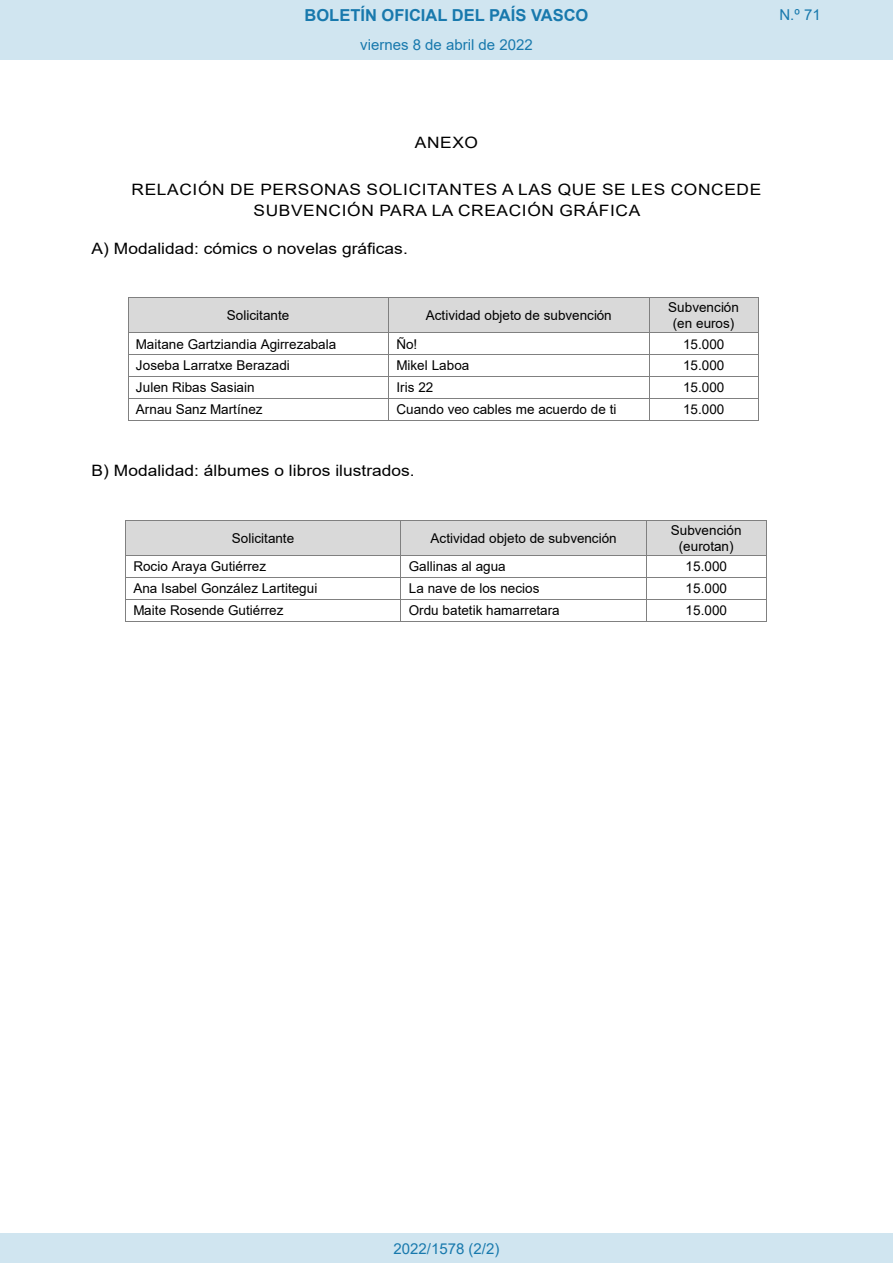
<style>
.page{position:relative;width:893px;height:1263px;background:#fff}
.page>*{position:absolute;margin:0;border:0;box-sizing:border-box;transform-origin:0 0}
.t1{font:700 16.5px "Arial";color:#1879ad}
.BOPVClave{font:15.6px/21px "Arial";letter-spacing:.035em;color:#000;text-align:center;scale:1.11 1}
.BOPVDetalle{font:15.6px "Arial";color:#000;scale:1.11 1}
.Paginacion_Centro{font:15px "Arial";color:#1879ad}
.t2{font:13.5px/15.6px "Arial";letter-spacing:.005em;color:#000;text-align:center}
</style>
<div class="page">
<div style="left:0;top:0;width:893px;height:60px;background:#d0e5f0"></div>
<div style="left:0;top:1233px;width:893px;height:30px;background:#d0e5f0"></div>
<div style="left:128px;top:298px;width:260px;height:34px;background:#d9d9d9"></div>
<div style="left:389px;top:298px;width:260px;height:34px;background:#d9d9d9"></div>
<div style="left:649px;top:298px;width:108px;height:34px;background:#d9d9d9"></div>
<hr style="left:128px;top:298px;width:260px;height:1px;background:#808080">
<hr style="left:389px;top:298px;width:260px;height:1px;background:#808080">
<hr style="left:650px;top:298px;width:108px;height:1px;background:#808080">
<hr style="left:128px;top:298px;width:1px;height:34px;background:#808080">
<hr style="left:388px;top:298px;width:1px;height:34px;background:#808080">
<hr style="left:649px;top:298px;width:1px;height:34px;background:#808080">
<hr style="left:758px;top:298px;width:1px;height:34px;background:#808080">
<hr style="left:128px;top:332px;width:260px;height:1px;background:#808080">
<hr style="left:389px;top:332px;width:260px;height:1px;background:#808080">
<hr style="left:650px;top:332px;width:108px;height:1px;background:#808080">
<hr style="left:128px;top:354px;width:260px;height:1px;background:#808080">
<hr style="left:389px;top:354px;width:260px;height:1px;background:#808080">
<hr style="left:650px;top:354px;width:108px;height:1px;background:#808080">
<hr style="left:128px;top:376px;width:260px;height:1px;background:#808080">
<hr style="left:389px;top:376px;width:260px;height:1px;background:#808080">
<hr style="left:650px;top:376px;width:108px;height:1px;background:#808080">
<hr style="left:128px;top:398px;width:260px;height:1px;background:#808080">
<hr style="left:389px;top:398px;width:260px;height:1px;background:#808080">
<hr style="left:650px;top:398px;width:108px;height:1px;background:#808080">
<svg style="left:128px;top:333px;width:1px;height:87px"></svg>
<hr style="left:128px;top:420px;width:260px;height:1px;background:#808080">
<svg style="left:388px;top:332px;width:1px;height:89px"></svg>
<hr style="left:389px;top:420px;width:260px;height:1px;background:#808080">
<svg style="left:649px;top:332px;width:1px;height:89px"></svg>
<hr style="left:650px;top:420px;width:108px;height:1px;background:#808080">
<svg style="left:758px;top:332px;width:1px;height:89px"></svg>
<div style="left:126px;top:521px;width:274px;height:34px;background:#d9d9d9"></div>
<div style="left:401px;top:521px;width:245px;height:34px;background:#d9d9d9"></div>
<div style="left:647px;top:521px;width:119px;height:34px;background:#d9d9d9"></div>
<hr style="left:126px;top:520px;width:274px;height:1px;background:#808080">
<hr style="left:401px;top:520px;width:245px;height:1px;background:#808080">
<hr style="left:647px;top:520px;width:119px;height:1px;background:#808080">
<hr style="left:125px;top:521px;width:1px;height:34px;background:#808080">
<hr style="left:400px;top:521px;width:1px;height:34px;background:#808080">
<hr style="left:646px;top:521px;width:1px;height:34px;background:#808080">
<hr style="left:766px;top:521px;width:1px;height:34px;background:#808080">
<hr style="left:126px;top:555px;width:274px;height:1px;background:#808080">
<hr style="left:401px;top:555px;width:245px;height:1px;background:#808080">
<hr style="left:647px;top:555px;width:119px;height:1px;background:#808080">
<hr style="left:126px;top:577px;width:274px;height:1px;background:#808080">
<hr style="left:401px;top:577px;width:245px;height:1px;background:#808080">
<hr style="left:647px;top:577px;width:119px;height:1px;background:#808080">
<hr style="left:126px;top:599px;width:274px;height:1px;background:#808080">
<hr style="left:401px;top:599px;width:245px;height:1px;background:#808080">
<hr style="left:647px;top:599px;width:119px;height:1px;background:#808080">
<svg style="left:125px;top:555px;width:1px;height:67px"></svg>
<hr style="left:126px;top:621px;width:274px;height:1px;background:#808080">
<svg style="left:400px;top:555px;width:1px;height:67px"></svg>
<hr style="left:401px;top:621px;width:245px;height:1px;background:#808080">
<svg style="left:646px;top:555px;width:1px;height:67px"></svg>
<hr style="left:647px;top:621px;width:119px;height:1px;background:#808080">
<svg style="left:766px;top:555px;width:1px;height:67px"></svg>
<p class="t1" style="left:305px;top:3px;width:285px">BOLETÍN OFICIAL DEL PAÍS VASCO</p>
<p class="Paginacion_Centro" style="left:360px;top:35px;width:174px">viernes 8 de abril de 2022</p>
<p class="Paginacion_Centro" style="left:779px;top:5px;width:43px">N.º 71</p>
<p class="BOPVClave" style="left:415px;top:132px;width:58px">ANEXO</p>
<p class="BOPVClave" style="left:132px;top:179px;width:569px">RELACIÓN DE PERSONAS SOLICITANTES A LAS QUE SE LES CONCEDE<br>SUBVENCIÓN PARA LA CREACIÓN GRÁFICA</p>
<p class="BOPVDetalle" style="left:92px;top:237px;width:286px">A) Modalidad: cómics o novelas gráficas.</p>
<p class="t2" style="left:227px;top:307px;width:64px">Solicitante</p>
<p class="t2" style="left:426px;top:307px;width:188px">Actividad objeto de subvención</p>
<p class="t2" style="left:668px;top:300px;width:72px">Subvención (en euros)</p>
<p class="t2" style="left:136px;top:336px;width:202px">Maitane Gartziandia Agirrezabala</p>
<p class="t2" style="left:396px;top:336px;width:22px">Ño!</p>
<p class="t2" style="left:683px;top:336px;width:43px">15.000</p>
<p class="t2" style="left:136px;top:358px;width:155px">Joseba Larratxe Berazadi</p>
<p class="t2" style="left:396px;top:358px;width:74px">Mikel Laboa</p>
<p class="t2" style="left:683px;top:358px;width:43px">15.000</p>
<p class="t2" style="left:136px;top:380px;width:120px">Julen Ribas Sasiain</p>
<p class="t2" style="left:396px;top:380px;width:38px">Iris 22</p>
<p class="t2" style="left:683px;top:380px;width:43px">15.000</p>
<p class="t2" style="left:136px;top:402px;width:128px">Arnau Sanz Martínez</p>
<p class="t2" style="left:396px;top:402px;width:221px">Cuando veo cables me acuerdo de ti</p>
<p class="t2" style="left:683px;top:402px;width:43px">15.000</p>
<p class="BOPVDetalle" style="left:92px;top:460px;width:292px">B) Modalidad: álbumes o libros ilustrados.</p>
<p class="t2" style="left:232px;top:530px;width:64px">Solicitante</p>
<p class="t2" style="left:431px;top:530px;width:188px">Actividad objeto de subvención</p>
<p class="t2" style="left:671px;top:522px;width:72px">Subvención (eurotan)</p>
<p class="t2" style="left:133px;top:559px;width:134px">Rocio Araya Gutiérrez</p>
<p class="t2" style="left:409px;top:559px;width:98px">Gallinas al agua</p>
<p class="t2" style="left:686px;top:559px;width:43px">15.000</p>
<p class="t2" style="left:133px;top:581px;width:186px">Ana Isabel González Lartitegui</p>
<p class="t2" style="left:409px;top:581px;width:132px">La nave de los necios</p>
<p class="t2" style="left:686px;top:581px;width:43px">15.000</p>
<p class="t2" style="left:133px;top:603px;width:152px">Maite Rosende Gutiérrez</p>
<p class="t2" style="left:409px;top:603px;width:152px">Ordu batetik hamarretara</p>
<p class="t2" style="left:686px;top:603px;width:43px">15.000</p>
<p class="Paginacion_Centro" style="left:393px;top:1238px;width:107px">2022/1578 (2/2)</p>
</div>
